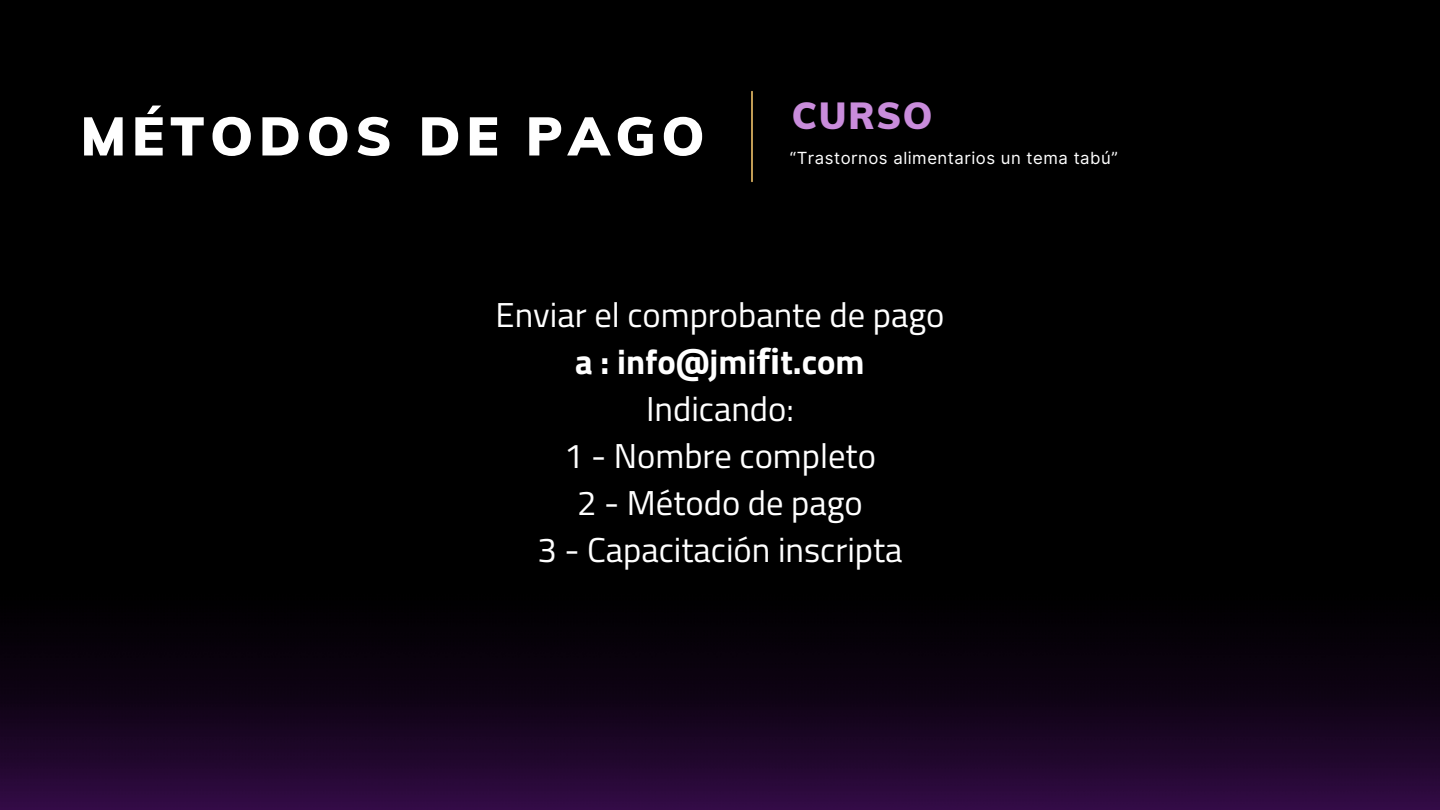
<style>
.page{position:relative;width:1440px;height:810px;background:#000}
.page>*{position:absolute;margin:0;border:0;box-sizing:border-box;transform-origin:0 0}
.t1{font:900 53.6px "Muli";letter-spacing:.105em;color:#fff}
.t2{font:900 37px "Muli";letter-spacing:.045em;color:#c98cdb}
.t3{font:34.6px/47px "Titillium Web";color:#fff;text-align:center}
.t4{font:16.8px "Inter";letter-spacing:.03em;color:#fff}
.s1{font-weight:700}
.s2{font-family:"Noto Sans";font-weight:700}
</style>
<div class="page">
<img style="left:751px;top:91px;width:2px;height:91px">
<img style="left:0;top:646px;width:1440px;height:164px">
<p class="t1" style="left:80px;top:102px;width:626px">MÉTODOS DE PAGO</p>
<p class="t2" style="left:792px;top:92px;width:142px">CURSO</p>
<h3 class="t4" style="left:790px;top:148px;width:329px">“Trastornos alimentarios un tema tabú”</h3>
<p class="t3" style="left:496px;top:291px;width:450px">Enviar el comprobante de pago <span class="s1">a : info@jmi</span><span class="s2">fi</span><span class="s1">t.com<br></span>Indicando:<br>1 - Nombre completo<br>2 - Método de pago<br>3 - Capacitación inscripta</p>
</div>
